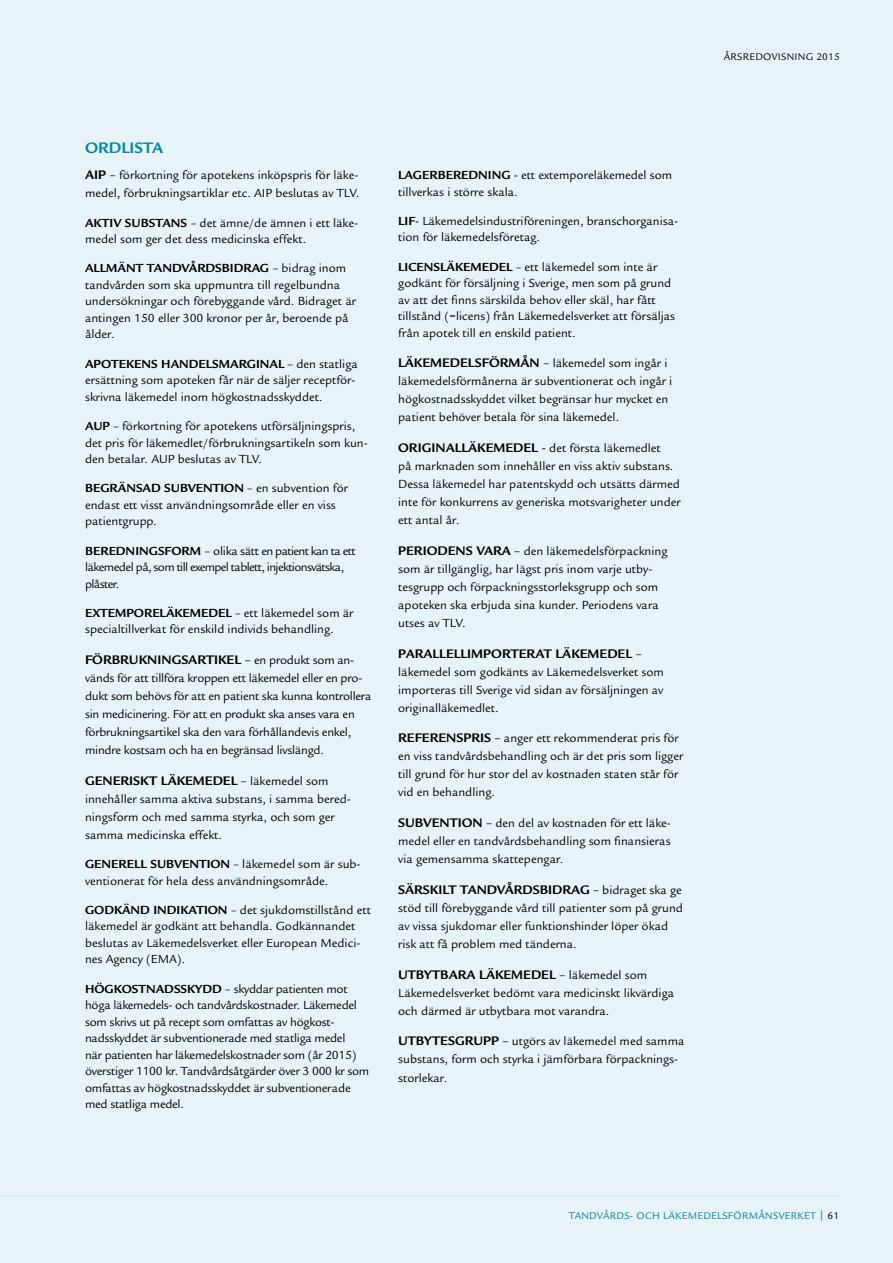
<style>
.page{position:relative;width:893px;height:1263px;background:#e7f3f7}
.page>*{position:absolute;margin:0;border:0;box-sizing:border-box;transform-origin:0 0}
.t1{font:700 16.5px "Legacy Sans Std";color:#0087a8}
.t2{font:700 13.5px "Legacy Sans Std";color:#000}
.t3{font:12.75px/18px "Legacy Sans Std";color:#000}
.t4{font:12.75px/16.5px "Legacy Sans Std";letter-spacing:-.02em;color:#000}
.t5{font:12.75px/16.5px "Legacy Sans Std";letter-spacing:-.05em;color:#000}
.t6{font:10.5px "Legacy Sans Std";letter-spacing:.03em;color:#0087a8}
.t7{font:10.5px "Legacy Sans Std";letter-spacing:.03em;color:#000}
.s1{font-weight:700;font-size:13.5px}
.s2{font-size:13.5px}
.s3{font-weight:700}
.s4{font-weight:400}
.s5{font-weight:400;font-size:12.75px}
.s6{color:#000}
</style>
<div class="page">
<p class="t1" style="left:85px;top:138px;width:80px">ORDLISTA</p>
<p class="t3" style="left:85px;top:167px;width:276px"><span class="s1">AIP</span> <span class="s2">–</span> förkortning för apotekens inköpspris för läke&shy;medel, förbrukningsartiklar etc. AIP beslutas av TLV.</p>
<p class="t3" style="left:85px;top:215px;width:274px;line-height:16.5px"><span class="s3">AKTIV SUBSTANS</span> – det ämne/de ämnen i ett läke&shy;medel som ger det dess medicinska effekt.</p>
<p class="t3" style="left:85px;top:260px;width:272px;line-height:16.5px"><span class="s3">ALLMÄNT TANDVÅRDSBIDRAG</span> – bidrag inom tandvården som ska uppmuntra till regelbundna undersökningar och förebyggande vård. Bidraget är antingen 150 eller 300 kronor per år, beroende på ålder.</p>
<p class="t3" style="left:85px;top:356px;width:274px;line-height:16.5px"><span class="s3">APOTEKENS HANDELSMARGINAL</span> – den statliga ersättning som apoteken får när de säljer receptför&shy;skrivna läkemedel inom högkostnadsskyddet.</p>
<p class="t3" style="left:85px;top:418px;width:284px;line-height:16.5px"><span class="s3">AUP</span> – förkortning för apotekens utförsäljningspris, det pris för läkemedlet/förbrukningsartikeln som kun&shy;den betalar. AUP beslutas av TLV.</p>
<p class="t3" style="left:85px;top:480px;width:264px;line-height:16.5px"><span class="s3">BEGRÄNSAD SUBVENTION</span> – en subvention för endast ett visst användningsområde eller en viss patientgrupp.</p>
<p class="t5" style="left:85px;top:542px;width:272px"><span class="s3">BEREDNINGSFORM</span> – olika sätt en patient kan ta ett läkemedel på, som till exempel tablett, injektionsvätska, plåster.</p>
<p class="t3" style="left:85px;top:605px;width:270px;line-height:16.5px"><span class="s3">EXTEMPORELÄKEMEDEL</span> – ett läkemedel som är specialtillverkat för enskild individs behandling.</p>
<p class="t2" style="left:85px;top:652px;width:271px">FÖRBRUKNINGSARTIKEL <span class="s4">–</span> <span class="s5">en produkt som an-</span></p>
<p class="t4" style="left:85px;top:669px;width:288px;line-height:18px">vänds för att tillföra kroppen ett läkemedel eller en pro&shy;dukt som behövs för att en patient ska kunna kontrollera sin medicinering. För att en produkt ska anses vara en förbrukningsartikel ska den vara förhållandevis enkel, mindre kostsam och ha en begränsad livslängd.</p>
<p class="t2" style="left:85px;top:773px;width:245px">GENERISKT LÄKEMEDEL <span class="s4">–</span> <span class="s5">läkemedel som</span></p>
<p class="t3" style="left:85px;top:790px;width:267px">innehåller samma aktiva substans, i samma bered&shy;ningsform och med samma styrka, och som ger samma medicinska effekt.</p>
<p class="t3" style="left:85px;top:856px;width:277px;line-height:16.5px"><span class="s3">GENERELL SUBVENTION</span> – läkemedel som är sub&shy;ventionerat för hela dess användningsområde.</p>
<p class="t3" style="left:85px;top:902px;width:287px;line-height:16.5px"><span class="s3">GODKÄND INDIKATION</span> – det sjukdomstillstånd ett läkemedel är godkänt att behandla. Godkännandet beslutas av Läkemedelsverket eller European Medici&shy;nes Agency (EMA).</p>
<p class="t4" style="left:85px;top:980px;width:286px"><span class="s3">HÖGKOSTNADSSKYDD</span> – skyddar patienten mot höga läkemedels- och tandvårdskostnader. Läkemedel som skrivs ut på recept som omfattas av högkost&shy;nadsskyddet är subventionerade med statliga medel<br>när patienten har läkemedelskostnader som (år 2015) överstiger 1100 kr. Tandvårdsåtgärder över 3 000 kr som omfattas av högkostnadsskyddet är subventionerade med statliga medel.</p>
<p class="t3" style="left:398px;top:167px;width:275px;line-height:16.5px"><span class="s3">LAGERBEREDNING</span> - ett extemporeläkemedel som tillverkas i större skala.</p>
<p class="t3" style="left:398px;top:213px;width:281px;line-height:16.5px"><span class="s3">LIF</span>- Läkemedelsindustriföreningen, branschorganisa&shy;tion för läkemedelsföretag.</p>
<p class="t3" style="left:398px;top:258px;width:278px;line-height:16.5px"><span class="s3">LICENSLÄKEMEDEL</span> – ett läkemedel som inte är godkänt för försäljning i Sverige, men som på grund av att det finns särskilda behov eller skäl, har fått tillstånd (=licens) från Läkemedelsverket att försäljas från apotek till en enskild patient.</p>
<p class="t3" style="left:398px;top:354px;width:276px"><span class="s1">LÄKEMEDELSFÖRMÅN</span> <span class="s2">–</span> läkemedel som ingår i läkemedelsförmånerna är subventionerat och ingår i högkostnadsskyddet vilket begränsar hur mycket en patient behöver betala för sina läkemedel.</p>
<p class="t3" style="left:398px;top:439px;width:284px"><span class="s1">ORIGINALLÄKEMEDEL</span> <span class="s2">-</span> det första läkemedlet<br>på marknaden som innehåller en viss aktiv substans.<br>Dessa läkemedel har patentskydd och utsätts därmed inte för konkurrens av generiska motsvarigheter under ett antal år.</p>
<p class="t3" style="left:398px;top:542px;width:271px"><span class="s1">PERIODENS VARA</span> <span class="s2">–</span> den läkemedelsförpackning som är tillgänglig, har lägst pris inom varje utby&shy;tesgrupp och förpackningsstorleksgrupp och som apoteken ska erbjuda sina kunder. Periodens vara utses av TLV.</p>
<p class="t2" style="left:398px;top:646px;width:245px">PARALLELLIMPORTERAT LÄKEMEDEL <span class="s4">–</span></p>
<p class="t3" style="left:398px;top:663px;width:267px;text-align:justify">läkemedel som godkänts av Läkemedelsverket som importeras till Sverige vid sidan av försäljningen av originalläkemedlet.</p>
<p class="t3" style="left:398px;top:729px;width:287px"><span class="s1">REFERENSPRIS</span> <span class="s2">–</span> anger ett rekommenderat pris för en viss tandvårdsbehandling och är det pris som ligger till grund för hur stor del av kostnaden staten står för vid en behandling.</p>
<p class="t3" style="left:398px;top:814px;width:274px;text-align:justify"><span class="s1">SUBVENTION</span> <span class="s2">–</span> den del av kostnaden för ett läke&shy;medel eller en tandvårdsbehandling som finansieras via gemensamma skattepengar.</p>
<p class="t2" style="left:398px;top:882px;width:285px">SÄRSKILT TANDVÅRDSBIDRAG <span class="s4">–</span> <span class="s5">bidraget ska ge</span></p>
<p class="t3" style="left:398px;top:899px;width:286px">stöd till förebyggande vård till patienter som på grund av vissa sjukdomar eller funktionshinder löper ökad risk att få problem med tänderna.</p>
<p class="t2" style="left:398px;top:967px;width:251px">UTBYTBARA LÄKEMEDEL <span class="s4">–</span> <span class="s5">läkemedel som</span></p>
<p class="t3" style="left:398px;top:984px;width:277px">Läkemedelsverket bedömt vara medicinskt likvärdiga och därmed är utbytbara mot varandra.</p>
<p class="t3" style="left:398px;top:1032px;width:288px"><span class="s1">UTBYTESGRUPP</span> <span class="s2">–</span> utgörs av läkemedel med samma substans, form och styrka i jämförbara förpacknings&shy;storlekar.</p>
<p class="t7" style="left:724px;top:51px;width:118px">ÅRSREDOVISNING 2015</p>
<p class="t6" style="left:569px;top:1209px;width:272px">TANDVÅRDS- OCH LÄKEMEDELSFÖRMÅNSVERKET | <span class="s6">61</span></p>
</div>
